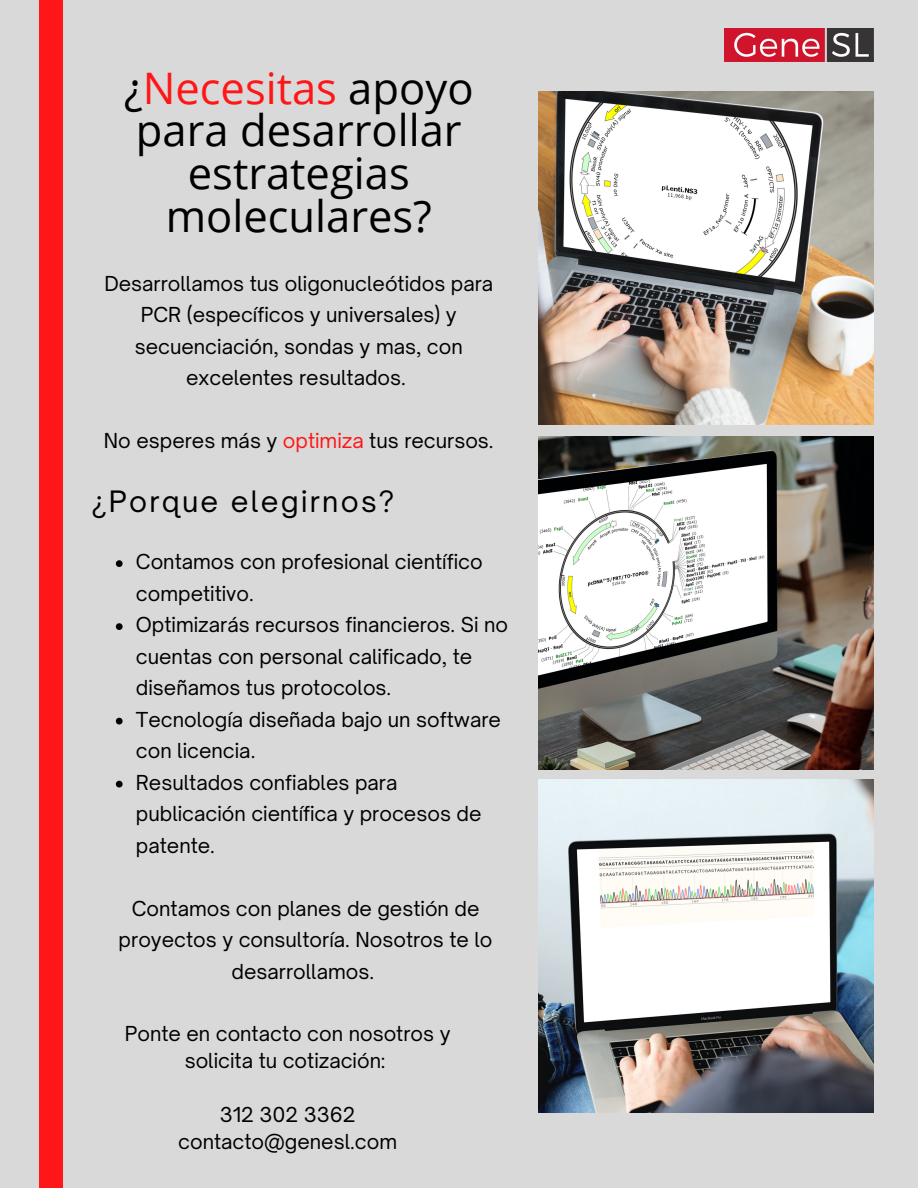
<style>
.page{position:relative;width:918px;height:1188px;background:#d9d9d9}
.page>*{position:absolute;margin:0;border:0;box-sizing:border-box;transform-origin:0 0}
.t1{font:43.5px/42.8px "Open Sans";color:#000;text-align:center}
.t2{font:28.2px "Open Sauce One";letter-spacing:.08em;color:#000}
.t3{font:19.8px/31.5px "Open Sauce One";color:#000;text-align:center}
.s1{color:#ff1616}
</style>
<div class="page">
<img style="left:538px;top:92px;width:335px;height:333px">
<img style="left:538px;top:436px;width:335px;height:333px">
<img style="left:538px;top:779px;width:335px;height:333px">
<div style="left:39px;top:0;width:24px;height:1188px;background:#ff1616"></div>
<img style="left:725px;top:28px;width:148px;height:34px">
<svg style="left:116px;top:560px;width:7px;height:7px"></svg>
<svg style="left:116px;top:623px;width:7px;height:7px"></svg>
<svg style="left:116px;top:718px;width:7px;height:6px"></svg>
<svg style="left:116px;top:781px;width:7px;height:6px"></svg>
<h1 class="t1" style="left:124px;top:65px;width:351px">¿<span class="s1">Necesitas</span> apoyo para desarrollar estrategias moleculares?</h1>
<p class="t3" style="left:104px;top:267px;width:390px">Desarrollamos tus oligonucleótidos para PCR (específicos y universales) y secuenciación, sondas y mas, con excelentes resultados.</p>
<p class="t3" style="left:104px;top:425px;width:391px">No esperes más y <span class="s1">optimiza</span> tus recursos.</p>
<h2 class="t2" style="left:92px;top:484px;width:304px">¿Porque elegirnos?</h2>
<p class="t3" style="left:136px;top:546px;width:374px;text-align:left">Contamos con profesional científico competitivo.<br>Optimizarás recursos financieros. Si no cuentas con personal calificado, te diseñamos tus protocolos.<br>Tecnología diseñada bajo un software con licencia.<br>Resultados confiables para publicación científica y procesos de patente.</p>
<p class="t3" style="left:119px;top:892px;width:375px">Contamos con planes de gestión de proyectos y consultoría. Nosotros te lo desarrollamos.</p>
<p class="t3" style="left:125px;top:1020px;width:327px;line-height:27px">Ponte en contacto con nosotros y solicita tu cotización:</p>
<p class="t3" style="left:178px;top:1101px;width:220px;line-height:27px">312 302 3362 contacto@genesl.com</p>
</div>
